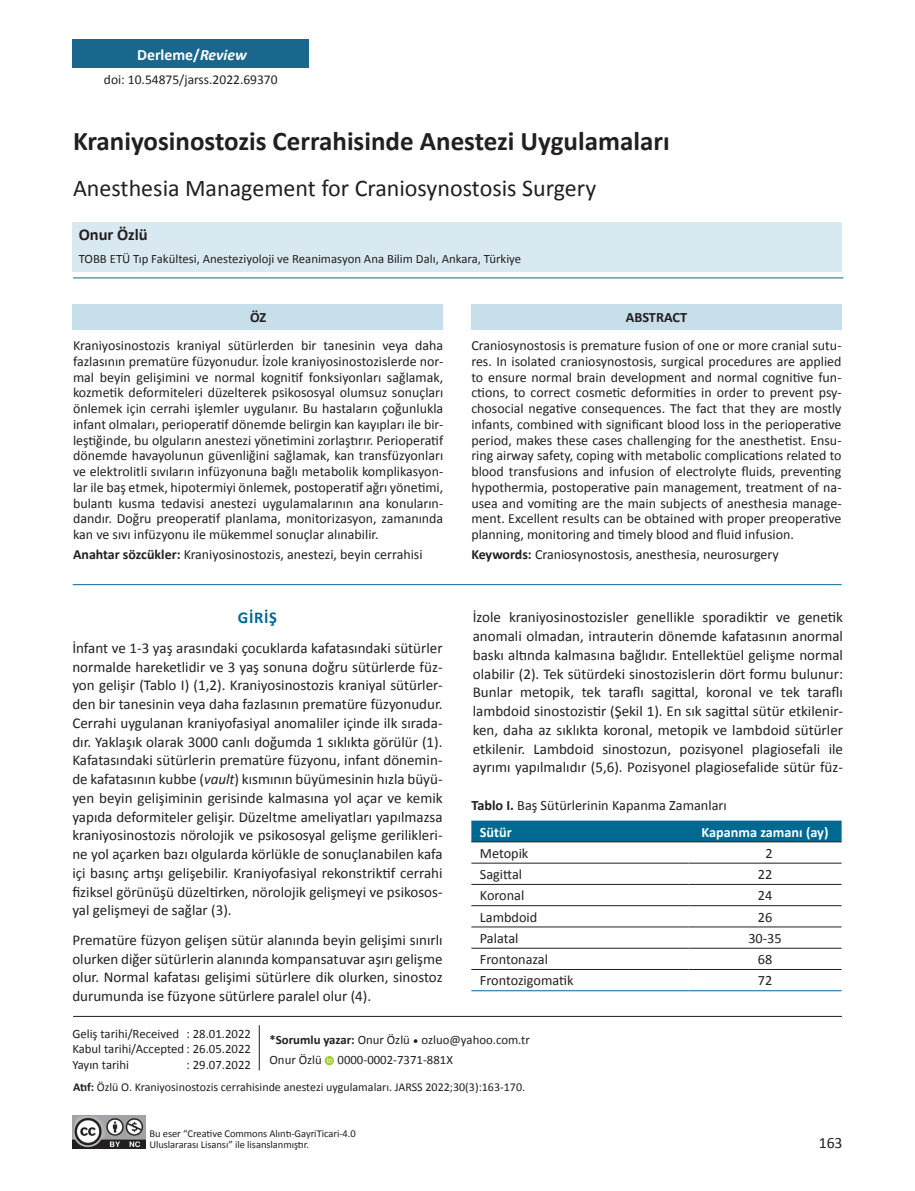
<style>
.page{position:relative;width:915px;height:1191px;background:#fff}
.page>*{position:absolute;margin:0;border:0;box-sizing:border-box;transform-origin:0 0}
.t1{font:700 27px "Calibri";color:#231f20}
.t2{font:24px "Calibri";color:#231f20}
.t3{font:700 16.5px "Calibri";color:#231f20}
.t4{font:700 16.5px "Calibri";letter-spacing:.04em;color:#006991}
.t5{font:700 15.75px "Calibri";color:#fff}
.t6{font:15.75px "Calibri";color:#231f20}
.t7{font:15px/18.8px "Calibri";color:#231f20;text-align:justify}
.t8{font:14.25px/26.1px "Calibri";color:#231f20}
.t9{font:700 14.25px "Calibri";color:#fff}
.t10{font:700 14.25px "Calibri";color:#231f20}
.t11{font:13.95px/15.8px "Calibri";color:#231f20;text-align:justify}
.t12{font:13.5px "Calibri";color:#231f20}
.t13{font:12.75px/15.3px "Calibri";color:#231f20;text-align:justify}
.t14{font:12px "Calibri";color:#231f20}
.t15{font:10.5px/11.2px "Calibri";letter-spacing:-.005em;color:#231f20}
.s1{font-style:italic}
.s2{font-weight:700}
.s3{font-weight:700;color:#fff}
</style>
<div class="page">
<hr style="left:73px;top:1016px;width:768px;height:1px;background:#231f20">
<div style="left:72px;top:40px;width:237px;height:28px;background:#19678c"></div>
<hr style="left:259px;top:1025px;width:1px;height:45px;background:#231f20">
<img style="left:72px;top:1115px;width:73px;height:33px">
<hr style="left:73px;top:584px;width:768px;height:1px;background:#006991">
<div style="left:73px;top:304px;width:370px;height:25px;background:#c6dfeb"></div>
<div style="left:471px;top:304px;width:370px;height:25px;background:#c6dfeb"></div>
<hr style="left:73px;top:277px;width:770px;height:1px;background:#19678c">
<div style="left:72px;top:222px;width:769px;height:50px;background:#d8e9f1"></div>
<svg style="left:324px;top:1056px;width:10px;height:9px"></svg>
<svg style="left:327px;top:1057px;width:5px;height:5px"></svg>
<div style="left:471px;top:820px;width:370px;height:21px;background:#006991"></div>
<hr style="left:471px;top:841px;width:217px;height:1px;background:#231f20">
<hr style="left:688px;top:841px;width:153px;height:1px;background:#231f20">
<hr style="left:471px;top:863px;width:217px;height:1px;background:#231f20">
<hr style="left:688px;top:863px;width:153px;height:1px;background:#231f20">
<hr style="left:471px;top:884px;width:217px;height:1px;background:#231f20">
<hr style="left:688px;top:884px;width:153px;height:1px;background:#231f20">
<hr style="left:471px;top:905px;width:217px;height:1px;background:#231f20">
<hr style="left:688px;top:905px;width:153px;height:1px;background:#231f20">
<hr style="left:471px;top:926px;width:217px;height:1px;background:#231f20">
<hr style="left:688px;top:926px;width:153px;height:1px;background:#231f20">
<hr style="left:471px;top:948px;width:217px;height:1px;background:#231f20">
<hr style="left:688px;top:948px;width:153px;height:1px;background:#231f20">
<hr style="left:471px;top:969px;width:217px;height:1px;background:#231f20">
<hr style="left:688px;top:969px;width:153px;height:1px;background:#231f20">
<hr style="left:471px;top:990px;width:217px;height:1px;background:#006991">
<hr style="left:688px;top:990px;width:153px;height:1px;background:#006991">
<p class="t5" style="left:137px;top:44px;width:111px">Derleme/<span class="s1">Review</span></p>
<p class="t12" style="left:104px;top:71px;width:175px">doi: 10.54875/jarss.2022.69370</p>
<h1 class="t1" style="left:73px;top:124px;width:598px">Kraniyosinostozis Cerrahisinde Anestezi Uygulamaları</h1>
<h2 class="t2" style="left:73px;top:172px;width:524px">Anesthesia Management for Craniosynostosis Surgery</h2>
<p class="t3" style="left:79px;top:223px;width:71px">Onur Özlü</p>
<p class="t13" style="left:79px;top:251px;width:444px">TOBB ETÜ Tıp Fakültesi, Anesteziyoloji ve Reanimasyon Ana Bilim Dalı, Ankara, Türkiye</p>
<p class="t10" style="left:250px;top:308px;width:18px">ÖZ</p>
<p class="t11" style="left:73px;top:338px;width:371px">Kraniyosinostozis kraniyal sütürlerden bir tanesinin veya daha fazlasının prematüre füzyonudur. İzole kraniyosinostozislerde nor&shy;mal beyin gelişimini ve normal kognitif fonksiyonları sağlamak, kozmetik deformiteleri düzelterek psikososyal olumsuz sonuçları önlemek için cerrahi işlemler uygulanır. Bu hastaların çoğunlukla infant olmaları, perioperatif dönemde belirgin kan kayıpları ile bir&shy;leştiğinde, bu olguların anestezi yönetimini zorlaştırır. Perioperatif dönemde havayolunun güvenliğini sağlamak, kan transfüzyonları ve elektrolitli sıvıların infüzyonuna bağlı metabolik komplikasyon&shy;lar ile baş etmek, hipotermiyi önlemek, postoperatif ağrı yönetimi, bulantı kusma tedavisi anestezi uygulamalarının ana konuların&shy;dandır. Doğru preoperatif planlama, monitorizasyon, zamanında kan ve sıvı infüzyonu ile mükemmel sonuçlar alınabilir.</p>
<p class="t11" style="left:73px;top:547px;width:351px"><span class="s2">Anahtar sözcükler:</span> Kraniyosinostozis, anestezi, beyin cerrahisi</p>
<p class="t10" style="left:625px;top:308px;width:63px">ABSTRACT</p>
<p class="t11" style="left:471px;top:338px;width:371px">Craniosynostosis is premature fusion of one or more cranial sutu&shy;res. In isolated craniosynostosis, surgical procedures are applied to ensure normal brain development and normal cognitive fun&shy;ctions, to correct cosmetic deformities in order to prevent psy&shy;chosocial negative consequences. The fact that they are mostly infants, combined with significant blood loss in the perioperative period, makes these cases challenging for the anesthetist. Ensu&shy;ring airway safety, coping with metabolic complications related to blood transfusions and infusion of electrolyte fluids, preventing hypothermia, postoperative pain management, treatment of na&shy;usea and vomiting are the main subjects of anesthesia manage&shy;ment. Excellent results can be obtained with proper preoperative planning, monitoring and timely blood and fluid infusion.</p>
<p class="t11" style="left:471px;top:547px;width:309px"><span class="s2">Keywords:</span> Craniosynostosis, anesthesia, neurosurgery</p>
<p class="t4" style="left:238px;top:607px;width:40px">GIRIŞ</p>
<p class="t7" style="left:72px;top:638px;width:371px">İnfant ve 1-3 yaş arasındaki çocuklarda kafatasındaki sütürler normalde hareketlidir ve 3 yaş sonuna doğru sütürlerde füz&shy;yon gelişir (Tablo I) (1,2). Kraniyosinostozis kraniyal sütürler&shy;den bir tanesinin veya daha fazlasının prematüre füzyonudur.<br>Cerrahi uygulanan kraniyofasiyal anomaliler içinde ilk sırada&shy;dır. Yaklaşık olarak 3000 canlı doğumda 1 sıklıkta görülür (1).<br>Kafatasındaki sütürlerin prematüre füzyonu, infant dönemin&shy;de kafatasının kubbe (<span class="s1">vault</span>) kısmının büyümesinin hızla büyü&shy;yen beyin gelişiminin gerisinde kalmasına yol açar ve kemik yapıda deformiteler gelişir. Düzeltme ameliyatları yapılmazsa kraniyosinostozis nörolojik ve psikososyal gelişme gerilikleri&shy;ne yol açarken bazı olgularda körlükle de sonuçlanabilen kafa içi basınç artışı gelişebilir. Kraniyofasiyal rekonstriktif cerrahi fiziksel görünüşü düzeltirken, nörolojik gelişmeyi ve psikosos&shy;yal gelişmeyi de sağlar (3).</p>
<p class="t7" style="left:72px;top:930px;width:371px">Prematüre füzyon gelişen sütür alanında beyin gelişimi sınırlı olurken diğer sütürlerin alanında kompansatuvar aşırı gelişme olur. Normal kafatası gelişimi sütürlere dik olurken, sinostoz durumunda ise füzyone sütürlere paralel olur (4).</p>
<p class="t13" style="left:72px;top:1026px;width:180px">Geliş tarihi/Received : 28.01.2022<br>Kabul tarihi/Accepted : 26.05.2022<br>Yayın tarihi</p>
<p class="t7" style="left:472px;top:608px;width:371px">İzole kraniyosinostozisler genellikle sporadiktir ve genetik anomali olmadan, intrauterin dönemde kafatasının anormal baskı altında kalmasına bağlıdır. Entellektüel gelişme normal olabilir (2). Tek sütürdeki sinostozislerin dört formu bulunur:<br>Bunlar metopik, tek taraflı sagittal, koronal ve tek taraflı lambdoid sinostozistir (Şekil 1). En sık sagittal sütür etkilenir&shy;ken, daha az sıklıkta koronal, metopik ve lambdoid sütürler etkilenir. Lambdoid sinostozun, pozisyonel plagiosefali ile ayrımı yapılmalıdır (5,6). Pozisyonel plagiosefalide sütür füz-</p>
<p class="t8" style="left:479px;top:792px;width:248px;text-indent:-9px"><span class="s2">Tablo I.</span> Baş Sütürlerinin Kapanma Zamanları<br><span class="s3">Sütür</span></p>
<p class="t9" style="left:701px;top:822px;width:128px">Kapanma zamanı (ay)</p>
<p class="t8" style="left:479px;top:840px;width:50px">Metopik</p>
<p class="t8" style="left:765px;top:840px;width:9px">2</p>
<p class="t8" style="left:479px;top:861px;width:44px">Sagittal</p>
<p class="t8" style="left:757px;top:861px;width:16px">22</p>
<p class="t8" style="left:479px;top:882px;width:46px">Koronal</p>
<p class="t8" style="left:757px;top:882px;width:16px">24</p>
<p class="t8" style="left:479px;top:904px;width:59px">Lambdoid</p>
<p class="t8" style="left:757px;top:904px;width:16px">26</p>
<p class="t8" style="left:479px;top:925px;width:40px">Palatal</p>
<p class="t8" style="left:748px;top:925px;width:35px">30-35</p>
<p class="t8" style="left:479px;top:946px;width:70px">Frontonazal</p>
<p class="t8" style="left:757px;top:946px;width:16px">68</p>
<p class="t8" style="left:479px;top:967px;width:95px">Frontozigomatik</p>
<p class="t8" style="left:757px;top:967px;width:16px">72</p>
<p class="t13" style="left:269px;top:1030px;width:262px;line-height:19.5px"><span class="s2">*Sorumlu yazar:</span> Onur Özlü • ozluo@yahoo.com.tr<br>Onur Özlü 0000-0002-7371-881X</p>
<p class="t13" style="left:186px;top:1056px;width:66px">: 29.07.2022</p>
<p class="t14" style="left:73px;top:1079px;width:453px"><span class="s2">Atıf:</span> Özlü O. Kraniyosinostozis cerrahisinde anestezi uygulamaları. JARSS 2022;30(3):163-170.</p>
<p class="t15" style="left:149px;top:1128px;width:208px">Bu eser “Creative Commons Alıntı-GayriTicari-4.0<br>Uluslararası Lisansı” ile lisanslanmıştır.</p>
<p class="t6" style="left:818px;top:1133px;width:25px">163</p>
</div>
